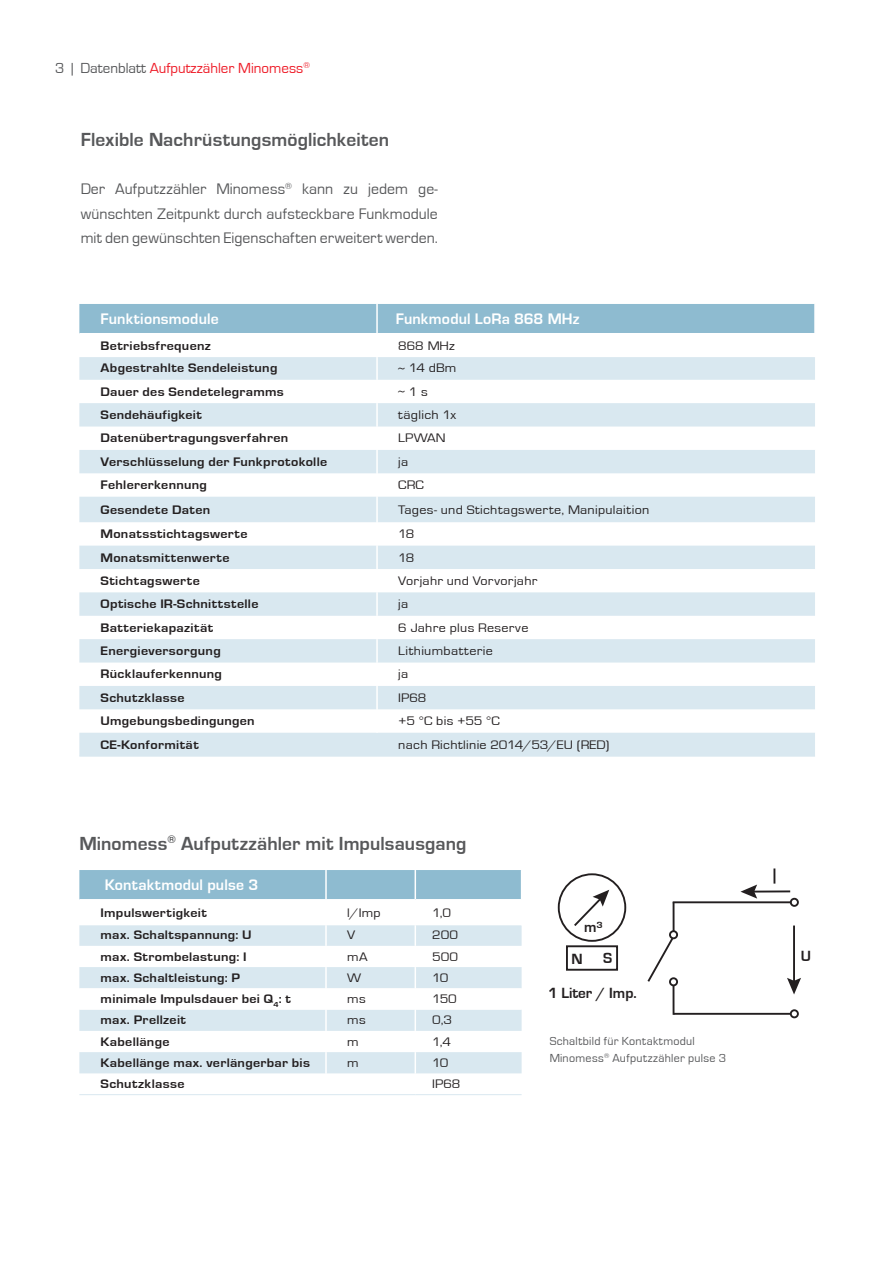
<style>
.page{position:relative;width:893px;height:1263px;background:#fff}
.page>*{position:absolute;margin:0;border:0;box-sizing:border-box;transform-origin:0 0}
.t1{font:700 19.5px "Eurostile";letter-spacing:.005em;color:#57585a}
.t2{font:15.75px/24.3px "Eurostile";letter-spacing:.005em;color:#57585a;text-align:justify}
.t3{font:700 15.75px "Eurostile";letter-spacing:.01em;color:#fff}
.t4{font:700 15.15px "Eurostile";color:#231f20}
.t5{font:15px "Eurostile";color:#ee1c28}
.t6{font:700 12.75px "Eurostile";letter-spacing:.02em;color:#231f20;scale:1.1 1}
.t7{font:12.75px "Eurostile";letter-spacing:.02em;color:#231f20;scale:1.1 1}
.t8{font:12px/16.5px "Eurostile";letter-spacing:.025em;color:#57585a}
.s1{color:#57585a}
</style>
<div class="page">
<div style="left:79px;top:304px;width:735px;height:29px;background:#8ebbd0"></div>
<svg style="left:79px;top:357px;width:736px;height:399px;fill:#d9e8f0"></svg>
<hr style="left:376px;top:304px;width:2px;height:29px;background:#fff">
<hr style="left:376px;top:380px;width:2px;height:23px;background:#fff">
<hr style="left:376px;top:403px;width:2px;height:23px;background:#fff">
<hr style="left:376px;top:426px;width:2px;height:24px;background:#fff">
<hr style="left:376px;top:450px;width:2px;height:23px;background:#fff">
<hr style="left:376px;top:473px;width:2px;height:24px;background:#fff">
<hr style="left:376px;top:497px;width:2px;height:25px;background:#fff">
<hr style="left:376px;top:522px;width:2px;height:24px;background:#fff">
<hr style="left:376px;top:546px;width:2px;height:23px;background:#fff">
<hr style="left:376px;top:569px;width:2px;height:23px;background:#fff">
<hr style="left:376px;top:592px;width:2px;height:24px;background:#fff">
<hr style="left:376px;top:616px;width:2px;height:23px;background:#fff">
<hr style="left:376px;top:639px;width:2px;height:23px;background:#fff">
<hr style="left:376px;top:662px;width:2px;height:24px;background:#fff">
<hr style="left:376px;top:686px;width:2px;height:23px;background:#fff">
<hr style="left:376px;top:709px;width:2px;height:24px;background:#fff">
<hr style="left:79px;top:756px;width:298px;height:1px;background:#d9e8f0">
<hr style="left:377px;top:756px;width:438px;height:1px;background:#d9e8f0">
<hr style="left:376px;top:357px;width:2px;height:23px;background:#fff">
<hr style="left:79px;top:1094px;width:247px;height:1px;background:#d9e8f0">
<hr style="left:326px;top:1094px;width:89px;height:1px;background:#d9e8f0">
<hr style="left:415px;top:1094px;width:107px;height:1px;background:#d9e8f0">
<svg style="left:79px;top:870px;width:443px;height:204px"></svg>
<hr style="left:79px;top:899px;width:247px;height:1px;background:#fff">
<hr style="left:326px;top:899px;width:89px;height:1px;background:#fff">
<hr style="left:415px;top:899px;width:107px;height:1px;background:#fff">
<div style="left:558px;top:873px;width:68px;height:69px;border:2px solid #231f20;border-radius:50%"></div>
<svg style="left:574px;top:890px;width:35px;height:36px"></svg>
<hr style="left:673px;top:901px;width:118px;height:2px;background:#231f20">
<hr style="left:674px;top:1013px;width:117px;height:2px;background:#231f20">
<hr style="left:752px;top:890px;width:38px;height:2px;background:#231f20">
<svg style="left:740px;top:884px;width:17px;height:15px"></svg>
<hr style="left:793px;top:925px;width:2px;height:58px;background:#231f20">
<svg style="left:787px;top:978px;width:14px;height:16px"></svg>
<div style="left:566px;top:945px;width:52px;height:26px;border:2px solid #231f20"></div>
<svg style="left:647px;top:902px;width:28px;height:113px"></svg>
<div style="left:669px;top:930px;width:9px;height:9px;border:2px solid #231f20;border-radius:50%"></div>
<div style="left:669px;top:977px;width:9px;height:9px;border:2px solid #231f20;border-radius:50%"></div>
<div style="left:790px;top:1009px;width:9px;height:9px;border:2px solid #231f20;border-radius:50%"></div>
<div style="left:790px;top:898px;width:9px;height:9px;border:2px solid #231f20;border-radius:50%"></div>
<svg style="left:773px;top:868px;width:2px;height:16px"></svg>
<p class="t5" style="left:55px;top:60px;width:256px"><span class="s1">3 | Datenblatt</span> Aufputzzähler Minomess<sup>®</sup></p>
<h1 class="t1" style="left:81px;top:129px;width:310px">Flexible Nachrüstungsmöglichkeiten</h1>
<p class="t2" style="left:81px;top:177px;width:359px">Der Aufputzzähler Minomess<sup>®</sup> kann zu jedem ge&shy;wünschten Zeitpunkt durch aufsteckbare Funkmodule mit den gewünschten Eigenschaften erweitert werden.</p>
<p class="t3" style="left:101px;top:310px;width:120px">Funktionsmodule</p>
<p class="t3" style="left:396px;top:310px;width:185px">Funkmodul LoRa 868 MHz</p>
<p class="t6" style="left:101px;top:338px;width:102px">Betriebsfrequenz</p>
<p class="t7" style="left:398px;top:339px;width:53px">868 MHz</p>
<p class="t6" style="left:101px;top:361px;width:162px">Abgestrahlte Sendeleistung</p>
<p class="t7" style="left:398px;top:361px;width:54px">~ 14 dBm</p>
<p class="t6" style="left:101px;top:385px;width:168px">Dauer des Sendetelegramms</p>
<p class="t7" style="left:398px;top:385px;width:28px">~ 1 s</p>
<p class="t6" style="left:101px;top:408px;width:94px">Sendehäufigkeit</p>
<p class="t7" style="left:398px;top:408px;width:54px">täglich 1x</p>
<p class="t6" style="left:101px;top:431px;width:172px">Datenübertragungsverfahren</p>
<p class="t7" style="left:398px;top:431px;width:44px">LPWAN</p>
<p class="t6" style="left:101px;top:455px;width:207px">Verschlüsselung der Funkprotokolle</p>
<p class="t7" style="left:398px;top:455px;width:11px">ja</p>
<p class="t6" style="left:101px;top:478px;width:98px">Fehlererkennung</p>
<p class="t7" style="left:398px;top:478px;width:25px">CRC</p>
<p class="t6" style="left:101px;top:502px;width:101px">Gesendete Daten</p>
<p class="t7" style="left:398px;top:503px;width:230px">Tages- und Stichtagswerte, Manipulaition</p>
<p class="t6" style="left:101px;top:527px;width:135px">Monatsstichtagswerte</p>
<p class="t7" style="left:398px;top:527px;width:16px">18</p>
<p class="t6" style="left:101px;top:550px;width:119px">Monatsmittenwerte</p>
<p class="t7" style="left:398px;top:550px;width:16px">18</p>
<p class="t6" style="left:101px;top:574px;width:92px">Stichtagswerte</p>
<p class="t7" style="left:398px;top:574px;width:128px">Vorjahr und Vorvorjahr</p>
<p class="t6" style="left:101px;top:597px;width:145px">Optische IR-Schnittstelle</p>
<p class="t7" style="left:398px;top:597px;width:11px">ja</p>
<p class="t6" style="left:101px;top:620px;width:104px">Batteriekapazität</p>
<p class="t7" style="left:398px;top:621px;width:120px">6 Jahre plus Reserve</p>
<p class="t6" style="left:101px;top:644px;width:111px">Energieversorgung</p>
<p class="t7" style="left:398px;top:644px;width:87px">Lithiumbatterie</p>
<p class="t6" style="left:101px;top:667px;width:112px">Rücklauferkennung</p>
<p class="t7" style="left:398px;top:667px;width:11px">ja</p>
<p class="t6" style="left:101px;top:691px;width:78px">Schutzklasse</p>
<p class="t7" style="left:398px;top:691px;width:27px">IP68</p>
<p class="t6" style="left:101px;top:714px;width:142px">Umgebungsbedingungen</p>
<p class="t7" style="left:398px;top:714px;width:94px">+5 °C bis +55 °C</p>
<p class="t6" style="left:101px;top:737px;width:91px">CE-Konformität</p>
<p class="t7" style="left:398px;top:737px;width:193px">nach Richtlinie 2014/53/EU (RED)</p>
<h1 class="t1" style="left:79px;top:833px;width:389px">Minomess<sup>®</sup> Aufputzzähler mit Impulsausgang</h1>
<p class="t3" style="left:105px;top:876px;width:155px">Kontaktmodul pulse 3</p>
<p class="t6" style="left:101px;top:906px;width:98px">Impulswertigkeit</p>
<p class="t7" style="left:347px;top:906px;width:32px">l/Imp</p>
<p class="t7" style="left:432px;top:906px;width:19px">1,0</p>
<p class="t6" style="left:101px;top:928px;width:139px">max. Schaltspannung: U</p>
<p class="t7" style="left:347px;top:928px;width:9px">V</p>
<p class="t7" style="left:432px;top:928px;width:25px">200</p>
<p class="t6" style="left:101px;top:949px;width:134px">max. Strombelastung: I</p>
<p class="t7" style="left:347px;top:950px;width:20px">mA</p>
<p class="t7" style="left:432px;top:950px;width:25px">500</p>
<p class="t6" style="left:101px;top:971px;width:128px">max. Schaltleistung: P</p>
<p class="t7" style="left:347px;top:971px;width:14px">W</p>
<p class="t7" style="left:432px;top:971px;width:16px">10</p>
<p class="t6" style="left:101px;top:992px;width:175px">minimale Impulsdauer bei Q<sub>4</sub>: t</p>
<p class="t7" style="left:347px;top:992px;width:18px">ms</p>
<p class="t7" style="left:432px;top:992px;width:24px">150</p>
<p class="t6" style="left:101px;top:1013px;width:79px">max. Prellzeit</p>
<p class="t7" style="left:347px;top:1013px;width:18px">ms</p>
<p class="t7" style="left:432px;top:1013px;width:19px">0,3</p>
<p class="t6" style="left:101px;top:1034px;width:64px">Kabellänge</p>
<p class="t7" style="left:347px;top:1035px;width:12px">m</p>
<p class="t7" style="left:432px;top:1035px;width:19px">1,4</p>
<p class="t6" style="left:101px;top:1056px;width:192px">Kabellänge max. verlängerbar bis</p>
<p class="t7" style="left:347px;top:1056px;width:12px">m</p>
<p class="t7" style="left:432px;top:1056px;width:16px">10</p>
<p class="t6" style="left:101px;top:1077px;width:78px">Schutzklasse</p>
<p class="t7" style="left:432px;top:1077px;width:27px">IP68</p>
<p class="t4" style="left:584px;top:918px;width:20px">m³</p>
<p class="t4" style="left:572px;top:950px;width:13px">N</p>
<p class="t4" style="left:603px;top:950px;width:11px">S</p>
<p class="t4" style="left:801px;top:948px;width:12px">U</p>
<p class="t4" style="left:548px;top:985px;width:90px">1 Liter / Imp.</p>
<p class="t8" style="left:550px;top:1033px;width:178px">Schaltbild für Kontaktmodul<br>Minomess<sup>®</sup> Aufputzzähler pulse 3</p>
</div>
